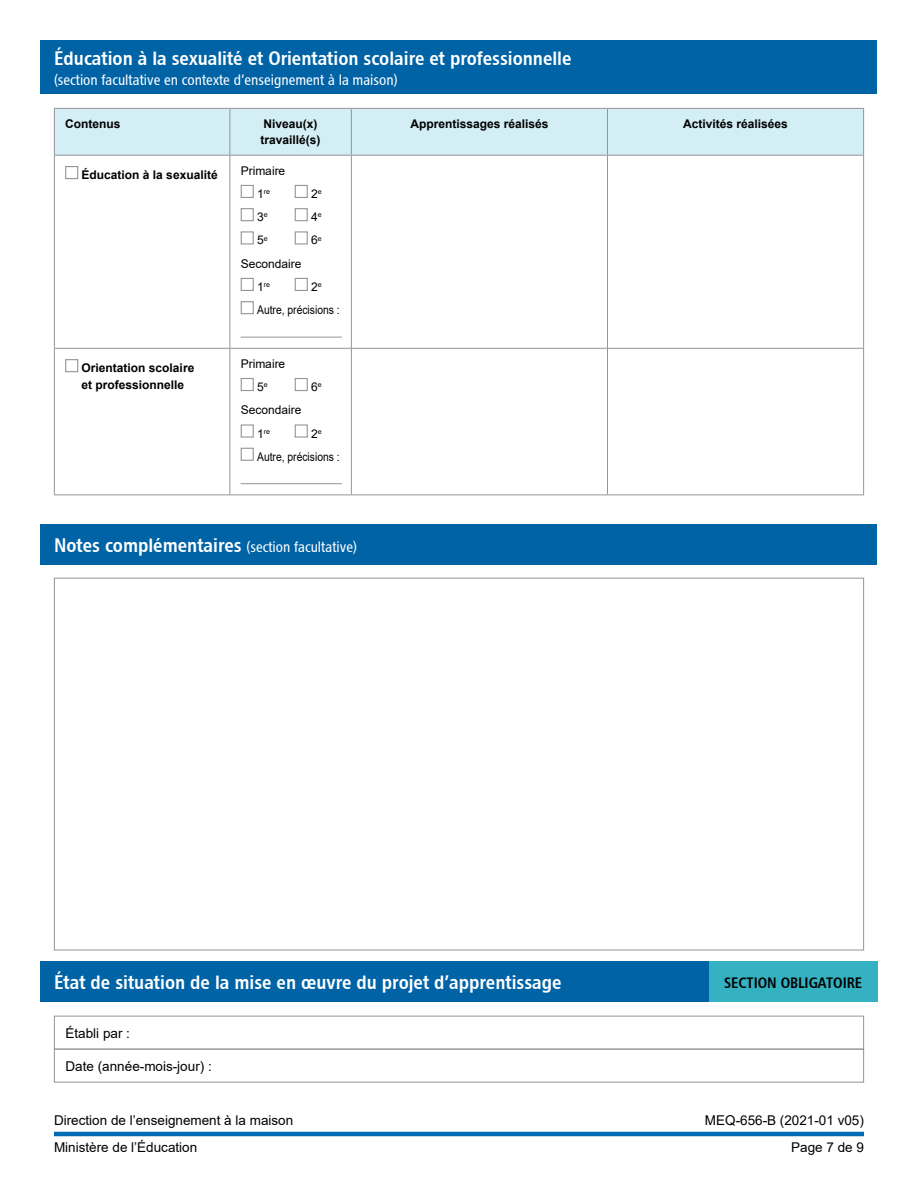
<style>
.page{position:relative;width:918px;height:1188px;background:#fff}
.page>*{position:absolute;margin:0;border:0;box-sizing:border-box;transform-origin:0 0}
.t1{font:19.5px "Chaloult Cond Demi Gras Normal";color:#fff}
.t2{font:15px "Chaloult Cond Normal";color:#fff}
.t3{font:15px "Chaloult Cond Demi Gras Normal";color:#000}
.t4{font:13.5px "Arial";color:#000}
.t5{font:13.5px "Arial";color:#000}
.t6{font:700 12px/16.5px "Arial";color:#000}
.t7{font:12px/23.2px "Arial";color:#000}
.t8{font:7.05px "Arial";color:#000}
.s1{font-size:12px}
.s2{font-family:"Chaloult Cond Normal";font-size:15px}
</style>
<div class="page">
<hr style="left:54px;top:1132px;width:810px;height:4px;background:#006bb7">
<div style="left:40px;top:40px;width:838px;height:54px;background:#0063a6"></div>
<div style="left:55px;top:109px;width:808px;height:46px;background:#d3eef5"></div>
<hr style="left:54px;top:108px;width:176px;height:1px;background:#939598">
<hr style="left:54px;top:109px;width:1px;height:46px;background:#939598">
<hr style="left:230px;top:108px;width:121px;height:1px;background:#939598">
<hr style="left:230px;top:109px;width:1px;height:46px;background:#939598">
<hr style="left:351px;top:108px;width:257px;height:1px;background:#939598">
<hr style="left:351px;top:109px;width:1px;height:46px;background:#939598">
<hr style="left:608px;top:108px;width:256px;height:1px;background:#939598">
<hr style="left:607px;top:109px;width:1px;height:46px;background:#939598">
<hr style="left:863px;top:109px;width:1px;height:46px;background:#939598">
<hr style="left:54px;top:155px;width:176px;height:1px;background:#939598">
<hr style="left:54px;top:156px;width:1px;height:192px;background:#939598">
<hr style="left:230px;top:155px;width:121px;height:1px;background:#939598">
<hr style="left:230px;top:156px;width:1px;height:192px;background:#939598">
<hr style="left:351px;top:155px;width:257px;height:1px;background:#939598">
<hr style="left:351px;top:156px;width:1px;height:192px;background:#939598">
<hr style="left:608px;top:155px;width:256px;height:1px;background:#939598">
<hr style="left:607px;top:156px;width:1px;height:192px;background:#939598">
<hr style="left:863px;top:156px;width:1px;height:192px;background:#939598">
<hr style="left:54px;top:348px;width:176px;height:1px;background:#939598">
<hr style="left:54px;top:349px;width:1px;height:146px;background:#939598">
<hr style="left:230px;top:348px;width:121px;height:1px;background:#939598">
<hr style="left:230px;top:349px;width:1px;height:146px;background:#939598">
<hr style="left:351px;top:348px;width:257px;height:1px;background:#939598">
<hr style="left:351px;top:349px;width:1px;height:146px;background:#939598">
<hr style="left:608px;top:348px;width:256px;height:1px;background:#939598">
<hr style="left:607px;top:349px;width:1px;height:146px;background:#939598">
<hr style="left:863px;top:349px;width:1px;height:146px;background:#939598">
<hr style="left:54px;top:495px;width:176px;height:1px;background:#939598">
<hr style="left:230px;top:495px;width:121px;height:1px;background:#939598">
<hr style="left:351px;top:495px;width:257px;height:1px;background:#939598">
<hr style="left:608px;top:495px;width:256px;height:1px;background:#939598">
<div style="left:65px;top:166px;width:13px;height:13px;border:1px solid #939598"></div>
<div style="left:241px;top:185px;width:13px;height:13px;border:1px solid #939598"></div>
<div style="left:295px;top:185px;width:13px;height:13px;border:1px solid #939598"></div>
<div style="left:241px;top:208px;width:13px;height:13px;border:1px solid #939598"></div>
<div style="left:295px;top:208px;width:13px;height:13px;border:1px solid #939598"></div>
<div style="left:241px;top:231px;width:13px;height:13px;border:1px solid #939598"></div>
<div style="left:295px;top:231px;width:13px;height:13px;border:1px solid #939598"></div>
<div style="left:241px;top:278px;width:13px;height:13px;border:1px solid #939598"></div>
<div style="left:295px;top:278px;width:13px;height:13px;border:1px solid #939598"></div>
<div style="left:241px;top:301px;width:13px;height:13px;border:1px solid #939598"></div>
<hr style="left:241px;top:337px;width:101px;height:1px;background:#939598">
<div style="left:65px;top:359px;width:13px;height:13px;border:1px solid #939598"></div>
<div style="left:241px;top:378px;width:13px;height:13px;border:1px solid #939598"></div>
<div style="left:295px;top:378px;width:13px;height:13px;border:1px solid #939598"></div>
<div style="left:241px;top:424px;width:13px;height:14px;border:1px solid #939598"></div>
<div style="left:295px;top:424px;width:13px;height:14px;border:1px solid #939598"></div>
<div style="left:241px;top:448px;width:13px;height:13px;border:1px solid #939598"></div>
<hr style="left:241px;top:483px;width:101px;height:1px;background:#939598">
<div style="left:40px;top:524px;width:838px;height:40px;background:#0063a6"></div>
<div style="left:40px;top:962px;width:669px;height:40px;background:#0063a6"></div>
<div style="left:54px;top:1016px;width:810px;height:33px;border:1px solid #939598"></div>
<div style="left:54px;top:1049px;width:810px;height:34px;border:1px solid #939598"></div>
<div style="left:709px;top:962px;width:169px;height:40px;background:#34b2c1"></div>
<h2 class="t1" style="left:54px;top:46px;width:519px">Éducation à la sexualité et Orientation scolaire et professionnelle</h2>
<h2 class="t2" style="left:54px;top:70px;width:345px">(section facultative en contexte d’enseignement à la maison)</h2>
<p class="t6" style="left:65px;top:116px;width:57px">Contenus</p>
<p class="t6" style="left:261px;top:116px;width:62px">Niveau(x) travaillé(s)</p>
<p class="t6" style="left:410px;top:116px;width:140px">Apprentissages réalisés</p>
<p class="t6" style="left:683px;top:116px;width:106px">Activités réalisées</p>
<p class="t6" style="left:82px;top:167px;width:138px">Éducation à la sexualité</p>
<p class="t7" style="left:241px;top:159px;width:46px">Primaire</p>
<p class="t8" style="left:257px;top:187px;width:14px"><span class="s1">1</span>re</p>
<p class="t7" style="left:311px;top:182px;width:12px">2<sup>e</sup></p>
<p class="t7" style="left:257px;top:205px;width:12px">3<sup>e</sup></p>
<p class="t7" style="left:311px;top:205px;width:12px">4<sup>e</sup></p>
<p class="t7" style="left:257px;top:229px;width:12px">5<sup>e</sup></p>
<p class="t7" style="left:311px;top:229px;width:12px">6<sup>e</sup></p>
<p class="t7" style="left:241px;top:252px;width:62px">Secondaire</p>
<p class="t8" style="left:257px;top:280px;width:14px"><span class="s1">1</span>re</p>
<p class="t7" style="left:257px;top:275px;width:84px;text-indent:54px">2<sup>e<br></sup>Autre, précisions :</p>
<p class="t6" style="left:82px;top:360px;width:114px">Orientation scolaire et professionnelle</p>
<p class="t7" style="left:241px;top:352px;width:46px;text-align:center">Primaire<br>5<sup>e</sup></p>
<p class="t7" style="left:311px;top:375px;width:12px">6<sup>e</sup></p>
<p class="t7" style="left:241px;top:398px;width:62px">Secondaire</p>
<p class="t8" style="left:257px;top:426px;width:14px"><span class="s1">1</span>re</p>
<p class="t7" style="left:257px;top:422px;width:84px;text-indent:54px">2<sup>e<br></sup>Autre, précisions :</p>
<h2 class="t1" style="left:54px;top:532px;width:304px">Notes complémentaires <span class="s2">(section facultative)</span></h2>
<h2 class="t1" style="left:54px;top:970px;width:509px">État de situation de la mise en œuvre du projet d’apprentissage</h2>
<p class="t4" style="left:66px;top:1023px;width:66px">Établi par :</p>
<p class="t4" style="left:66px;top:1057px;width:148px">Date (année-mois-jour) :</p>
<p class="t3" style="left:724px;top:973px;width:140px">SECTION OBLIGATOIRE</p>
<p class="t4" style="left:54px;top:1111px;width:241px">Direction de l’enseignement à la maison</p>
<p class="t5" style="left:705px;top:1111px;width:161px">MEQ-656-B (2021-01 v05)</p>
<p class="t4" style="left:54px;top:1138px;width:145px">Ministère de l’Éducation</p>
<p class="t4" style="left:791px;top:1138px;width:74px">Page 7 de 9</p>
</div>
